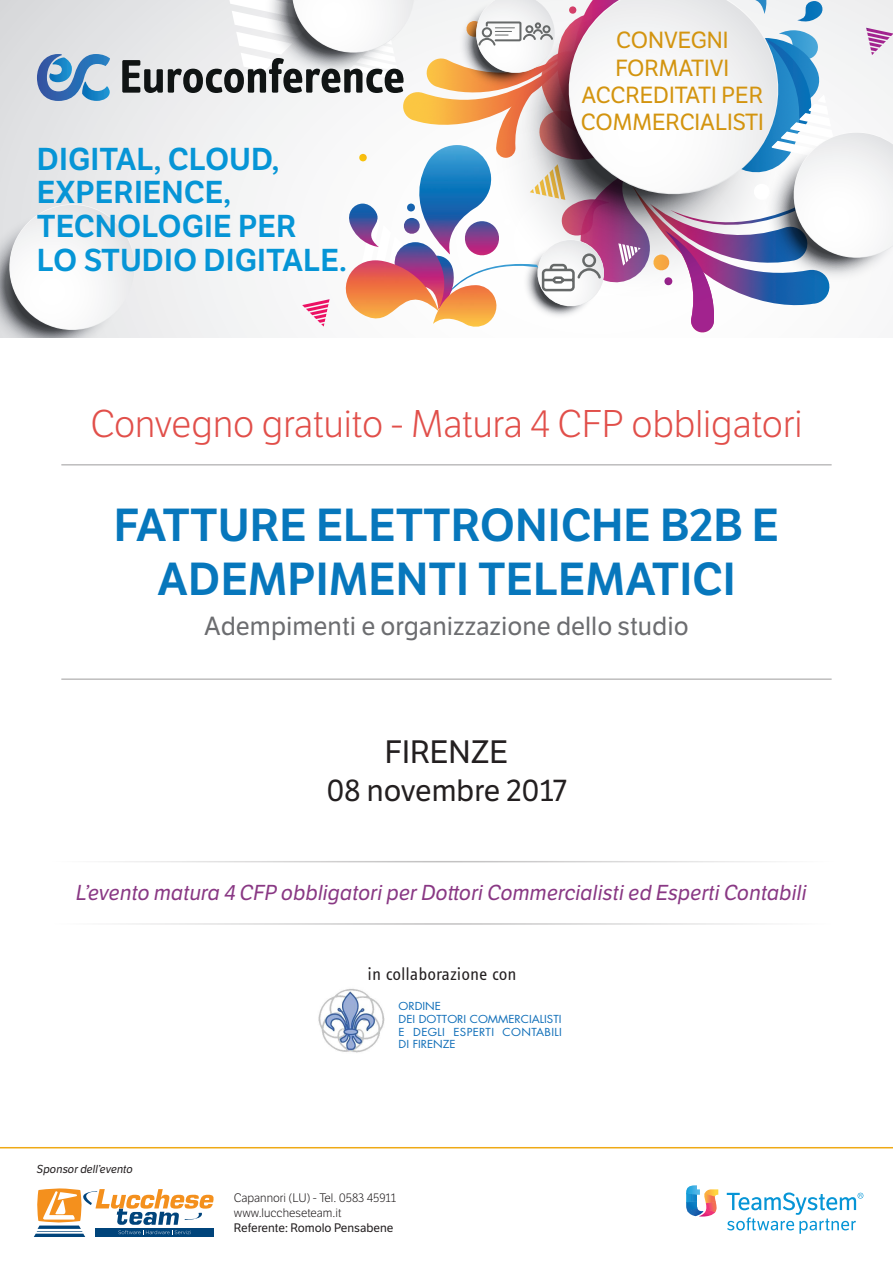
<style>
.page{position:relative;width:893px;height:1263px;background:#fff}
.page>*{position:absolute;margin:0;border:0;box-sizing:border-box;transform-origin:0 0}
.t1{font:600 45px/54px "LFT Etica";color:#0777bc;text-align:center}
.t2{font:300 37.5px "LFT Etica";color:#e14f4a}
.t3{font:31.5px "LFT Etica";color:#231f20}
.t4{font:600 30.75px/33.9px "LFT Etica";color:#0695d6}
.t5{font:30px "LFT Etica";color:#231f20}
.t6{font:25.5px "LFT Etica";color:#6c6d70}
.t7{font:22.65px/27.3px "LFT Etica";color:#d3940f;text-align:center}
.t8{font:italic 21px "LFT Etica";color:#893884}
.t9{font:18px "Info Text OT";color:#231f20}
.t10{font:300 12px/15px "LFT Etica";color:#231f20}
.t11{font:12px "LFT Etica";color:#231f20}
.t12{font:italic 11.25px "LFT Etica";color:#231f20}
.t13{font:10.8px/12.9px "Futura";color:#0f6eb8;scale:1.07 1}
</style>
<div class="page">
<svg style="left:0;top:0;width:456px;height:337px"></svg>
<img style="left:401px;top:42px;width:55px;height:91px">
<svg style="left:359px;top:154px;width:8px;height:7px"></svg>
<svg style="left:302px;top:299px;width:28px;height:28px"></svg>
<img style="left:454px;top:256px;width:2px;height:29px">
<img style="left:436px;top:254px;width:18px;height:31px">
<img style="left:333px;top:260px;width:106px;height:63px">
<img style="left:346px;top:204px;width:9px;height:43px">
<img style="left:402px;top:145px;width:54px;height:109px">
<img style="left:433px;top:285px;width:23px;height:43px">
<svg style="left:355px;top:204px;width:81px;height:90px"></svg>
<svg style="left:0;top:204px;width:141px;height:133px;background:#c5c6c8"></svg>
<div style="left:10px;top:205px;width:124px;height:124px;background:linear-gradient(to right,#fdfdfd,#ececee);border-radius:62px"></div>
<img style="left:456px;top:0;width:437px;height:333px">
<svg style="left:122px;top:0;width:292px;height:93px"></svg>
<svg style="left:37px;top:54px;width:73px;height:47px;background:#7ca5cc"></svg>
<hr style="left:0;top:1147px;width:893px;height:1px;background:#efa915">
<svg style="left:727px;top:1192px;width:136px;height:42px"></svg>
<svg style="left:686px;top:1185px;width:32px;height:31px"></svg>
<svg style="left:34px;top:1188px;width:180px;height:49px"></svg>
<hr style="left:61px;top:678px;width:771px;height:2px;background:#231f20">
<hr style="left:61px;top:464px;width:771px;height:1px;background:#231f20">
<img style="left:318px;top:989px;width:67px;height:64px">
<h3 class="t4" style="left:37px;top:142px;width:311px">DIGITAL, CLOUD,<br>EXPERIENCE,<br>TECNOLOGIE PER<br>LO STUDIO DIGITALE.</h3>
<p class="t7" style="left:581px;top:27px;width:184px">CONVEGNI<br>FORMATIVI<br>ACCREDITATI PER<br>COMMERCIALISTI</p>
<h2 class="t2" style="left:90px;top:402px;width:714px">Convegno gratuito - Matura 4 CFP obbligatori</h2>
<h1 class="t1" style="left:114px;top:499px;width:667px">FATTURE ELETTRONICHE B2B E<br>ADEMPIMENTI TELEMATICI</h1>
<p class="t6" style="left:204px;top:611px;width:486px">Adempimenti e organizzazione dello studio</p>
<h3 class="t3" style="left:385px;top:733px;width:125px">FIRENZE</h3>
<h3 class="t5" style="left:326px;top:772px;width:242px">08 novembre 2017</h3>
<p class="t8" style="left:76px;top:880px;width:732px">L’evento matura 4 CFP obbligatori per Dottori Commercialisti ed Esperti Contabili</p>
<p class="t9" style="left:368px;top:963px;width:150px">in collaborazione con</p>
<p class="t12" style="left:37px;top:1162px;width:98px">Sponsor dell’evento</p>
<p class="t13" style="left:399px;top:999px;width:154px">ORDINE<br>DEI DOTTORI COMMERCIALISTI<br>E DEGLI ESPERTI CONTABILI<br>DI FIRENZE</p>
<p class="t10" style="left:234px;top:1191px;width:164px">Capannori (LU) - Tel. 0583 45911 www.luccheseteam.it</p>
<p class="t11" style="left:234px;top:1221px;width:161px">Referente: Romolo Pensabene</p>
</div>
